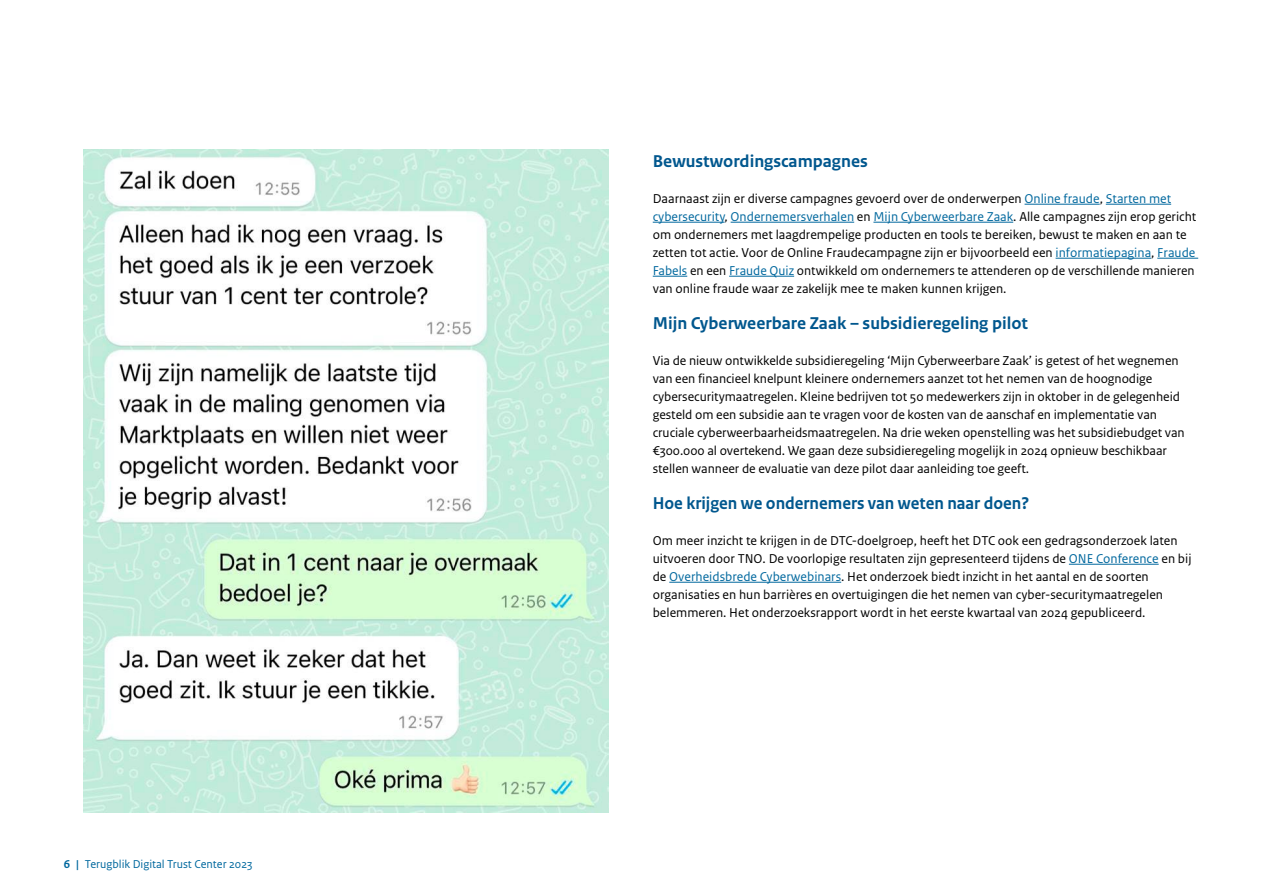
<style>
.page{position:relative;width:1263px;height:893px;background:#fff}
.page>*{position:absolute;margin:0;border:0;box-sizing:border-box;transform-origin:0 0}
.H3_RO_Alineakop_Sans{font:700 18px "Rijksoverheid Sans Text";color:#00578e}
.H3_RO_Alineakop_Sans-2{font:700 18px "Rijksoverheid Sans Text";color:#00578e;scale:.96 1}
.P_RO_Broodtekst_Sans{font:13.5px/18px "Rijksoverheid Sans Text";color:#000}
.t1{font:12px "Rijksoverheid Sans Text";color:#00689e}
.s1{font-weight:700}
.s2{color:#00689e}
</style>
<div class="page">
<hr style="left:1024px;top:204px;width:76px;height:1px;background:#00689e">
<hr style="left:1106px;top:204px;width:65px;height:1px;background:#00689e">
<hr style="left:653px;top:222px;width:71px;height:1px;background:#00689e">
<hr style="left:731px;top:222px;width:123px;height:1px;background:#00689e">
<hr style="left:873px;top:222px;width:140px;height:1px;background:#00689e">
<hr style="left:1055px;top:258px;width:96px;height:1px;background:#00689e">
<hr style="left:1157px;top:258px;width:41px;height:1px;background:#00689e">
<hr style="left:653px;top:276px;width:34px;height:1px;background:#00689e">
<hr style="left:729px;top:276px;width:65px;height:1px;background:#00689e">
<hr style="left:1069px;top:564px;width:90px;height:1px;background:#00689e">
<hr style="left:669px;top:582px;width:172px;height:1px;background:#00689e">
<img style="left:83px;top:149px;width:525px;height:664px">
<p class="t1" style="left:64px;top:857px;width:190px"><span class="s1">6 |</span> Terugblik Digital Trust Center 2023</p>
<h3 class="H3_RO_Alineakop_Sans" style="left:653px;top:151px;width:217px">Bewustwordingscampagnes</h3>
<p class="P_RO_Broodtekst_Sans" style="left:653px;top:190px;width:545px">Daarnaast zijn er diverse campagnes gevoerd over de onderwerpen <span class="s2">Online fraude</span>, <span class="s2">Starten met cybersecurity</span>, <span class="s2">Ondernemersverhalen</span> en <span class="s2">Mijn Cyberweerbare Zaak</span>. Alle campagnes zijn erop gericht om ondernemers met laagdrempelige producten en tools te bereiken, bewust te maken en aan te zetten tot actie. Voor de Online Fraudecampagne zijn er bijvoorbeeld een <span class="s2">informatiepagina</span>, <span class="s2">Fraude Fabels</span> en een <span class="s2">Fraude Quiz</span> ontwikkeld om ondernemers te attenderen op de verschillende manieren van online fraude waar ze zakelijk mee te maken kunnen krijgen.</p>
<h3 class="H3_RO_Alineakop_Sans" style="left:653px;top:313px;width:377px">Mijn Cyberweerbare Zaak – subsidieregeling pilot</h3>
<p class="P_RO_Broodtekst_Sans" style="left:653px;top:352px;width:533px">Via de nieuw ontwikkelde subsidieregeling ‘Mijn Cyberweerbare Zaak’ is getest of het wegnemen van een financieel knelpunt kleinere ondernemers aanzet tot het nemen van de hoognodige cybersecuritymaatregelen. Kleine bedrijven tot 50 medewerkers zijn in oktober in de gelegenheid gesteld om een subsidie aan te vragen voor de kosten van de aanschaf en implementatie van cruciale cyberweerbaarheidsmaatregelen. Na drie weken openstelling was het subsidiebudget van €300.000 al overtekend. We gaan deze subsidieregeling mogelijk in 2024 opnieuw beschikbaar stellen wanneer de evaluatie van deze pilot daar aanleiding toe geeft.</p>
<h3 class="H3_RO_Alineakop_Sans-2" style="left:653px;top:493px;width:394px">Hoe krijgen we ondernemers van weten naar doen?</h3>
<p class="P_RO_Broodtekst_Sans" style="left:653px;top:532px;width:540px">Om meer inzicht te krijgen in de DTC-doelgroep, heeft het DTC ook een gedragsonderzoek laten uitvoeren door TNO. De voorlopige resultaten zijn gepresenteerd tijdens de <span class="s2">ONE Conference</span> en bij de <span class="s2">Overheidsbrede Cyberwebinars</span>. Het onderzoek biedt inzicht in het aantal en de soorten organisaties en hun barrières en overtuigingen die het nemen van cyber-securitymaatregelen belemmeren. Het onderzoeksrapport wordt in het eerste kwartaal van 2024 gepubliceerd.</p>
</div>
